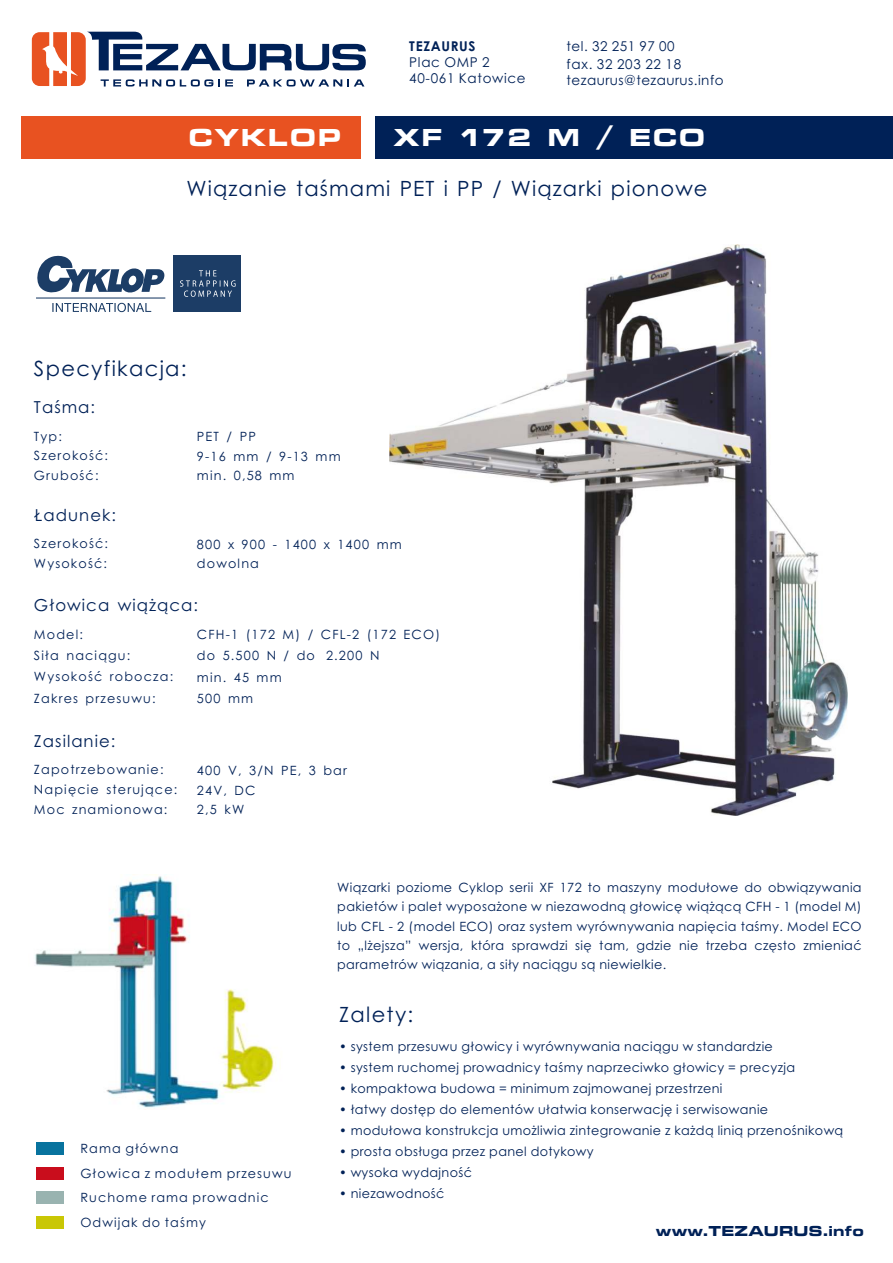
<style>
.page{position:relative;width:893px;height:1263px;background:#fff}
.page>*{position:absolute;margin:0;border:0;box-sizing:border-box;transform-origin:0 0}
.t1{font:700 expanded 25.5px "Microgramma DOT";letter-spacing:.115em;color:#fff}
.t2{font:21px "Century Gothic";letter-spacing:.055em;color:#002157}
.t3{font:16.5px "Century Gothic";letter-spacing:.065em;color:#002157}
.t4{font:700 expanded 15px "Microgramma DOT";letter-spacing:.06em;color:#002157}
.t5{font:13.5px/16px "Century Gothic";letter-spacing:.035em;color:#002157}
.t6{font:700 13.5px "Century Gothic";letter-spacing:.05em;color:#002157}
.t7{font:12.75px/19.5px "Century Gothic";letter-spacing:.03em;color:#002157;text-align:justify}
.t8{font:12.75px/21.6px "Century Gothic";letter-spacing:.09em;color:#002157}
.t9{font:12.75px/24.6px "Century Gothic";letter-spacing:.085em;color:#002157}
</style>
<div class="page">
<div style="left:375px;top:116px;width:518px;height:42px;background:#002157"></div>
<div style="left:21px;top:116px;width:340px;height:42px;background:#e85221"></div>
<div style="left:28px;top:29px;width:61px;height:60px;background:linear-gradient(to right,#fff,#fff);border:1px solid #fff;border-radius:9px"></div>
<svg style="left:32px;top:32px;width:334px;height:55px"></svg>
<img style="left:389px;top:244px;width:458px;height:572px">
<img style="left:35px;top:874px;width:241px;height:235px">
<div style="left:36px;top:1142px;width:27px;height:13px;background:#08739e"></div>
<div style="left:36px;top:1191px;width:27px;height:13px;background:#99b3b0"></div>
<div style="left:36px;top:1167px;width:27px;height:13px;background:#c90d1c"></div>
<div style="left:36px;top:1216px;width:27px;height:13px;background:#c9c705"></div>
<div style="left:173px;top:255px;width:67px;height:57px;background:#1c3d66"></div>
<svg style="left:52px;top:303px;width:99px;height:9px"></svg>
<svg style="left:180px;top:270px;width:56px;height:27px"></svg>
<svg style="left:37px;top:255px;width:128px;height:38px"></svg>
<hr style="left:36px;top:297px;width:129px;height:2px;background:#1c3d66">
<p class="t6" style="left:409px;top:41px;width:68px">TEZAURUS</p>
<p class="t5" style="left:409px;top:55px;width:118px">Plac OMP 2<br>40-061 Katowice</p>
<p class="t5" style="left:567px;top:39px;width:116px;line-height:17.5px">tel. 32 251 97 00 fax. 32 203 22 18</p>
<p class="t5" style="left:567px;top:73px;width:158px">tezaurus@tezaurus.info</p>
<h1 class="t1" style="left:189px;top:129px;width:153px">CYKLOP</h1>
<h1 class="t1" style="left:394px;top:129px;width:312px">XF 172 M / ECO</h1>
<h2 class="t2" style="left:186px;top:181px;width:523px">Wiązanie taśmami PET i PP / Wiązarki pionowe</h2>
<h2 class="t2" style="left:34px;top:360px;width:154px">Specyfikacja:</h2>
<p class="t3" style="left:34px;top:400px;width:63px">Taśma:</p>
<p class="t7" style="left:34px;top:427px;width:29px">Typ:</p>
<p class="t7" style="left:197px;top:428px;width:61px">PET / PP</p>
<p class="t8" style="left:34px;top:446px;width:76px">Szerokość:</p>
<p class="t7" style="left:197px;top:447px;width:145px">9-16 mm / 9-13 mm</p>
<p class="t8" style="left:34px;top:466px;width:66px">Grubość:</p>
<p class="t7" style="left:197px;top:467px;width:99px">min. 0,58 mm</p>
<p class="t3" style="left:34px;top:508px;width:83px">Ładunek:</p>
<p class="t8" style="left:34px;top:534px;width:76px">Szerokość:</p>
<p class="t8" style="left:197px;top:534px;width:206px">800 x 900 - 1400 x 1400 mm</p>
<p class="t8" style="left:34px;top:554px;width:75px">Wysokość:</p>
<p class="t8" style="left:197px;top:554px;width:64px">dowolna</p>
<p class="t3" style="left:34px;top:598px;width:166px">Głowica wiążąca:</p>
<p class="t8" style="left:34px;top:624px;width:98px">Model:<br>Siła naciągu:</p>
<p class="t8" style="left:197px;top:625px;width:245px">CFH-1 (172 M) / CFL-2 (172 ECO) do 5.500 N / do 2.200 N</p>
<p class="t8" style="left:34px;top:667px;width:141px">Wysokość robocza:<br>Zakres przesuwu:</p>
<p class="t8" style="left:197px;top:667px;width:86px">min. 45 mm<br>500 mm</p>
<p class="t3" style="left:34px;top:734px;width:83px">Zasilanie:</p>
<p class="t8" style="left:34px;top:760px;width:131px">Zapotrzebowanie:</p>
<p class="t7" style="left:197px;top:761px;width:152px">400 V, 3/N PE, 3 bar</p>
<p class="t8" style="left:34px;top:780px;width:145px">Napięcie sterujące:</p>
<p class="t7" style="left:197px;top:781px;width:60px">24V, DC</p>
<p class="t8" style="left:34px;top:800px;width:135px">Moc znamionowa:</p>
<p class="t7" style="left:197px;top:801px;width:49px">2,5 kW</p>
<p class="t7" style="left:337px;top:878px;width:526px">Wiązarki poziome Cyklop serii XF 172 to maszyny modułowe do obwiązywania pakietów i palet wyposażone w niezawodną głowicę wiążącą CFH - 1 (model M) lub CFL - 2 (model ECO) oraz system wyrównywania napięcia taśmy. Model ECO to „lżejsza” wersja, która sprawdzi się tam, gdzie nie trzeba często zmieniać parametrów wiązania, a siły naciągu są niewielkie.</p>
<h2 class="t2" style="left:339px;top:1006px;width:76px">Zalety:</h2>
<p class="t9" style="left:80px;top:1137px;width:213px">Rama główna<br>Głowica z modułem przesuwu<br>Ruchome rama prowadnic<br>Odwijak do taśmy</p>
<p class="t7" style="left:339px;top:1037px;width:435px">• system przesuwu głowicy i wyrównywania naciągu w standardzie</p>
<p class="t7" style="left:339px;top:1058px;width:458px">• system ruchomej prowadnicy taśmy naprzeciwko głowicy = precyzja</p>
<p class="t7" style="left:339px;top:1079px;width:385px">• kompaktowa budowa = minimum zajmowanej przestrzeni</p>
<p class="t7" style="left:339px;top:1100px;width:431px">• łatwy dostęp do elementów ułatwia konserwację i serwisowanie</p>
<p class="t7" style="left:339px;top:1121px;width:506px">• modułowa konstrukcja umożliwia zintegrowanie z każdą linią przenośnikową</p>
<p class="t7" style="left:339px;top:1142px;width:256px">• prosta obsługa przez panel dotykowy</p>
<p class="t7" style="left:339px;top:1163px;width:134px">• wysoka wydajność</p>
<p class="t7" style="left:339px;top:1184px;width:107px">• niezawodność</p>
<p class="t4" style="left:656px;top:1226px;width:209px">www.TEZAURUS.info</p>
</div>
